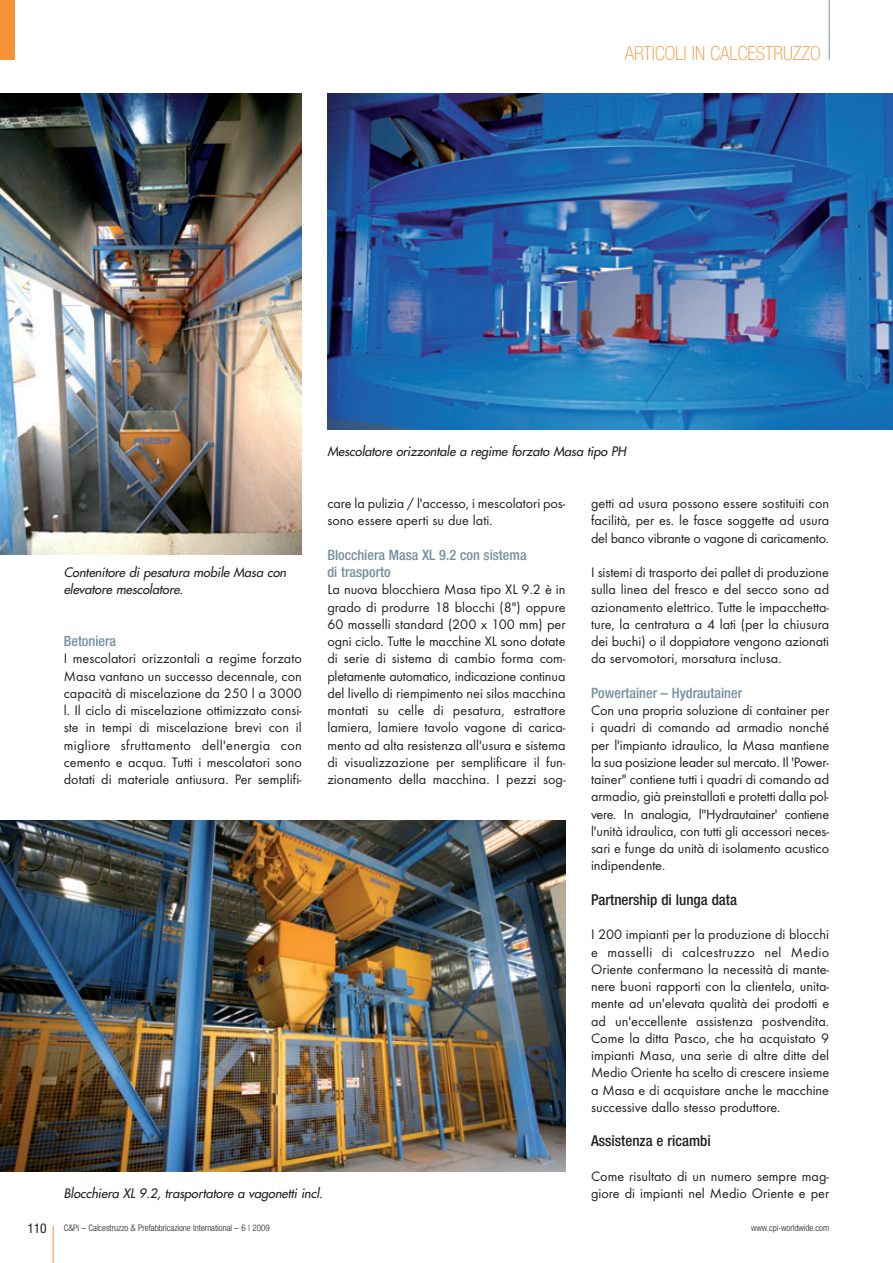
<style>
.page{position:relative;width:893px;height:1263px;background:#fff}
.page>*{position:absolute;margin:0;border:0;box-sizing:border-box;transform-origin:0 0}
.t1{font:100 condensed 19.5px "Helvetica Neue";color:#f69238}
.t2{font:500 condensed 15px "Helvetica Neue";color:#231f20}
.t3{font:14.25px/17.2px "Futura T";color:#231f20;text-align:justify}
.t4{font:500 condensed 14.25px/17.2px "Helvetica Neue";color:#73909f}
.t5{font:condensed 13.5px "Helvetica Neue";color:#231f20}
.t6{font:italic 12.75px/17.2px "Futura";color:#231f20}
.t7{font:300 condensed 9px "Helvetica Neue";color:#231f20}
</style>
<div class="page">
<hr style="left:53px;top:1226px;width:1px;height:37px;background:#f69238">
<hr style="left:829px;top:0;width:1px;height:60px;background:#73909f">
<div style="left:0;top:0;width:15px;height:60px;background:#f69238"></div>
<img style="left:0;top:94px;width:302px;height:460px">
<img style="left:327px;top:94px;width:566px;height:335px">
<img style="left:0;top:820px;width:566px;height:351px">
<h1 class="t1" style="left:625px;top:46px;width:197px">ARTICOLI IN CALCESTRUZZO</h1>
<p class="t6" style="left:327px;top:444px;width:303px">Mescolatore orizzontale a regime forzato Masa tipo PH</p>
<p class="t6" style="left:64px;top:565px;width:226px">Contenitore di pesatura mobile Masa con elevatore mescolatore.</p>
<p class="t4" style="left:64px;top:634px;width:54px">Betoniera</p>
<p class="t3" style="left:64px;top:651px;width:240px">I mescolatori orizzontali a regime forzato Masa vantano un successo decennale, con capacità di miscelazione da 250 l a 3000 l. Il ciclo di miscelazione ottimizzato consi&shy;ste in tempi di miscelazione brevi con il migliore sfruttamento dell'energia con cemento e acqua. Tutti i mescolatori sono dotati di materiale antiusura. Per semplifi-</p>
<p class="t3" style="left:327px;top:496px;width:240px">care la pulizia / l'accesso, i mescolatori pos&shy;sono essere aperti su due lati.</p>
<p class="t4" style="left:327px;top:547px;width:201px">Blocchiera Masa XL 9.2 con sistema di trasporto</p>
<p class="t3" style="left:327px;top:582px;width:240px">La nuova blocchiera Masa tipo XL 9.2 è in grado di produrre 18 blocchi (8") oppure 60 masselli standard (200 x 100 mm) per ogni ciclo. Tutte le macchine XL sono dotate di serie di sistema di cambio forma com&shy;pletamente automatico, indicazione continua del livello di riempimento nei silos macchina montati su celle di pesatura, estrattore lamiera, lamiere tavolo vagone di carica&shy;mento ad alta resistenza all'usura e sistema di visualizzazione per semplificare il fun&shy;zionamento della macchina. I pezzi sog-</p>
<p class="t6" style="left:64px;top:1186px;width:263px">Blocchiera XL 9.2, trasportatore a vagonetti incl.</p>
<p class="t3" style="left:591px;top:496px;width:240px">getti ad usura possono essere sostituiti con facilità, per es. le fasce soggette ad usura del banco vibrante o vagone di caricamento.</p>
<p class="t3" style="left:591px;top:565px;width:240px">I sistemi di trasporto dei pallet di produzione sulla linea del fresco e del secco sono ad azionamento elettrico. Tutte le impacchetta&shy;ture, la centratura a 4 lati (per la chiusura dei buchi) o il doppiatore vengono azionati da servomotori, morsatura inclusa.</p>
<p class="t4" style="left:591px;top:685px;width:153px">Powertainer – Hydrautainer</p>
<p class="t3" style="left:591px;top:703px;width:240px">Con una propria soluzione di container per i quadri di comando ad armadio nonché per l'impianto idraulico, la Masa mantiene la sua posizione leader sul mercato. Il 'Power&shy;tainer" contiene tutti i quadri di co mando ad armadio, già preinstallati e protetti dalla pol&shy;vere. In analogia, l''Hydrautainer' contiene l'unità idraulica, con tutti gli accessori neces&shy;sari e funge da unità di isolamento acustico indipendente.</p>
<p class="t2" style="left:591px;top:894px;width:147px">Partnership di lunga data</p>
<p class="t3" style="left:591px;top:927px;width:240px">I 200 impianti per la produzione di blocchi e masselli di calcestruzzo nel Medio Oriente confermano la necessità di mante&shy;nere buoni rapporti con la clientela, unita&shy;mente ad un'elevata qualità dei prodotti e ad un'eccellente assistenza postvendita.<br>Come la ditta Pasco, che ha acquistato 9 impianti Masa, una serie di altre ditte del Medio Oriente ha scelto di crescere insieme a Masa e di acquistare anche le macchine successive dallo stesso produttore.</p>
<p class="t2" style="left:591px;top:1136px;width:121px">Assistenza e ricambi</p>
<p class="t3" style="left:591px;top:1169px;width:240px">Come risultato di un numero sempre mag&shy;giore di impianti nel Medio Oriente e per</p>
<p class="t5" style="left:28px;top:1223px;width:21px">110</p>
<p class="t7" style="left:64px;top:1225px;width:208px">C&amp;PI – Calcestruzzo &amp; Prefabbricazione International – 6 | 2009</p>
<p class="t7" style="left:751px;top:1225px;width:79px">www.cpi-worldwide.com</p>
</div>
